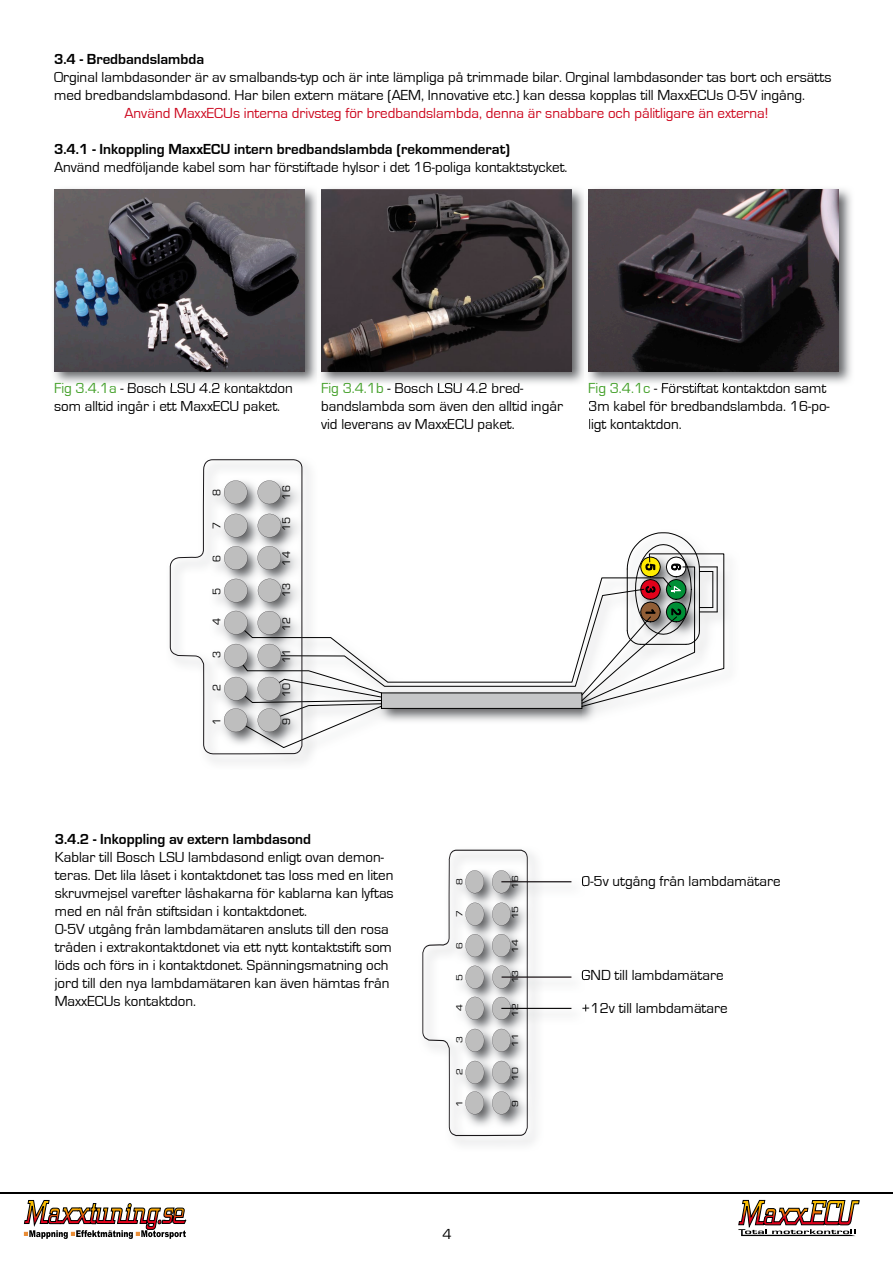
<style>
.page{position:relative;width:893px;height:1263px;background:#fff}
.page>*{position:absolute;margin:0;border:0;box-sizing:border-box;transform-origin:0 0}
.t1{font:15px/18px "Eurostile";color:#000}
.t2{font:700 15px "Eurostile";color:#000}
.t3{font:15px "Eurostile";color:#cc061d}
.t4{font:11.4px "Eurostile";color:#000}
.t5{font:9.15px "Eurostile";color:#000;scale:1.23 1}
.s1{color:#44a02a}
</style>
<div class="page">
<svg style="left:738px;top:1200px;width:122px;height:36px"></svg>
<hr style="left:0;top:1192px;width:893px;height:1px;background:#000">
<svg style="left:24px;top:1200px;width:163px;height:39px"></svg>
<img style="left:53px;top:188px;width:264px;height:196px">
<img style="left:55px;top:383px;width:61px;height:1px">
<img style="left:54px;top:189px;width:251px;height:182px">
<img style="left:588px;top:188px;width:264px;height:196px">
<img style="left:589px;top:383px;width:61px;height:1px">
<img style="left:588px;top:189px;width:251px;height:182px">
<img style="left:321px;top:188px;width:263px;height:196px">
<img style="left:322px;top:383px;width:61px;height:1px">
<img style="left:321px;top:189px;width:251px;height:182px">
<img style="left:208px;top:553px;width:521px;height:210px">
<svg style="left:169px;top:459px;width:555px;height:296px"></svg>
<svg style="left:422px;top:849px;width:106px;height:287px"></svg>
<hr style="left:501px;top:1008px;width:70px;height:1px;background:#000">
<hr style="left:502px;top:977px;width:69px;height:1px;background:#000">
<hr style="left:501px;top:881px;width:70px;height:1px;background:#000">
<img style="left:117px;top:383px;width:176px;height:3px">
<img style="left:384px;top:383px;width:139px;height:3px">
<img style="left:650px;top:383px;width:176px;height:3px">
<svg style="left:582px;top:876px;width:3px;height:11px"></svg>
<svg style="left:582px;top:970px;width:3px;height:10px"></svg>
<p class="t2" style="left:54px;top:51px;width:152px">3.4 - Bredbandslambda</p>
<p class="t1" style="left:54px;top:68px;width:779px">Orginal lambdasonder är av smalbands-typ och är inte lämpliga på trimmade bilar. Orginal lambdasonder tas bort och ersätts med bredbandslambdasond. Har bilen extern mätare (AEM, Innovative etc.) kan dessa kopplas till MaxxECUs 0-5V ingång.</p>
<p class="t3" style="left:124px;top:105px;width:645px">Använd MaxxECUs interna drivsteg för bredbandslambda, denna är snabbare och pålitligare än externa!</p>
<p class="t2" style="left:54px;top:141px;width:457px">3.4.1 - Inkoppling MaxxECU intern bredbandslambda (rekommenderat)</p>
<p class="t1" style="left:54px;top:158px;width:515px">Använd medföljande kabel som har förstiftade hylsor i det 16-poliga kontaktstycket.</p>
<p class="t1" style="left:54px;top:379px;width:240px"><span class="s1">Fig 3.4.1a</span> - Bosch LSU 4.2 kontaktdon som alltid ingår i ett MaxxECU paket.</p>
<p class="t1" style="left:321px;top:379px;width:243px"><span class="s1">Fig 3.4.1b</span> - Bosch LSU 4.2 bred&shy;bandslambda som även den alltid ingår vid leverans av MaxxECU paket.</p>
<p class="t1" style="left:588px;top:379px;width:243px"><span class="s1">Fig 3.4.1c</span> - Förstiftat kontaktdon samt<br>3m kabel för bredbandslambda. 16-po&shy;ligt kontaktdon.</p>
<p class="t4" style="left:210px;top:496px;width:9px;rotate:-90deg">8</p>
<p class="t4" style="left:280px;top:499px;width:16px;rotate:-90deg">16</p>
<p class="t4" style="left:210px;top:529px;width:9px;rotate:-90deg">7</p>
<p class="t4" style="left:280px;top:531px;width:16px;rotate:-90deg">15</p>
<p class="t4" style="left:210px;top:562px;width:9px;rotate:-90deg">6</p>
<p class="t4" style="left:280px;top:565px;width:16px;rotate:-90deg">14</p>
<p class="t4" style="left:210px;top:595px;width:9px;rotate:-90deg">5</p>
<p class="t4" style="left:280px;top:597px;width:16px;rotate:-90deg">13</p>
<p class="t4" style="left:210px;top:625px;width:9px;rotate:-90deg">4</p>
<p class="t4" style="left:280px;top:631px;width:16px;rotate:-90deg">12</p>
<p class="t4" style="left:210px;top:658px;width:9px;rotate:-90deg">3</p>
<p class="t4" style="left:280px;top:663px;width:16px;rotate:-90deg">11</p>
<p class="t4" style="left:210px;top:691px;width:9px;rotate:-90deg">2</p>
<p class="t4" style="left:280px;top:697px;width:16px;rotate:-90deg">10</p>
<p class="t4" style="left:210px;top:724px;width:9px;rotate:-90deg">1</p>
<p class="t4" style="left:280px;top:725px;width:9px;rotate:-90deg">9</p>
<p class="t2" style="left:55px;top:830px;width:258px">3.4.2 - Inkoppling av extern lambdasond</p>
<p class="t1" style="left:55px;top:848px;width:341px">Kablar till Bosch LSU lambdasond enligt ovan demon&shy;teras. Det lila låset i kontaktdonet tas loss med en liten skruvmejsel varefter låshakarna för kablarna kan lyftas med en nål från stiftsidan i kontaktdonet.<br>0-5V utgång från lambdamätaren ansluts till den rosa tråden i extrakontaktdonet via ett nytt kontaktstift som löds och förs in i kontaktdonet. Spänningsmatning och jord till den nya lambdamätaren kan även hämtas från MaxxECUs kontaktdon.</p>
<p class="t5" style="left:455px;top:885px;width:7px;rotate:-90deg">8</p>
<p class="t5" style="left:510px;top:889px;width:13px;rotate:-90deg">16</p>
<p class="t5" style="left:455px;top:917px;width:7px;rotate:-90deg">7</p>
<p class="t5" style="left:510px;top:919px;width:13px;rotate:-90deg">15</p>
<p class="t5" style="left:455px;top:949px;width:7px;rotate:-90deg">6</p>
<p class="t5" style="left:510px;top:953px;width:13px;rotate:-90deg">14</p>
<p class="t5" style="left:455px;top:981px;width:7px;rotate:-90deg">5</p>
<p class="t5" style="left:510px;top:983px;width:13px;rotate:-90deg">13</p>
<p class="t5" style="left:455px;top:1011px;width:7px;rotate:-90deg">4</p>
<p class="t5" style="left:510px;top:1017px;width:13px;rotate:-90deg">12</p>
<p class="t5" style="left:455px;top:1043px;width:7px;rotate:-90deg">3</p>
<p class="t5" style="left:510px;top:1047px;width:13px;rotate:-90deg">11</p>
<p class="t5" style="left:455px;top:1075px;width:7px;rotate:-90deg">2</p>
<p class="t5" style="left:510px;top:1081px;width:13px;rotate:-90deg">10</p>
<p class="t5" style="left:455px;top:1107px;width:7px;rotate:-90deg">1</p>
<p class="t5" style="left:510px;top:1107px;width:7px;rotate:-90deg">9</p>
<p class="t1" style="left:443px;top:1225px;width:11px">4</p>
<p class="t1" style="left:581px;top:872px;width:201px">0-5v utgång från lambdamätare</p>
<p class="t1" style="left:581px;top:966px;width:144px">GND till lambdamätare</p>
<p class="t1" style="left:581px;top:999px;width:148px">+12v till lambdamätare</p>
</div>
